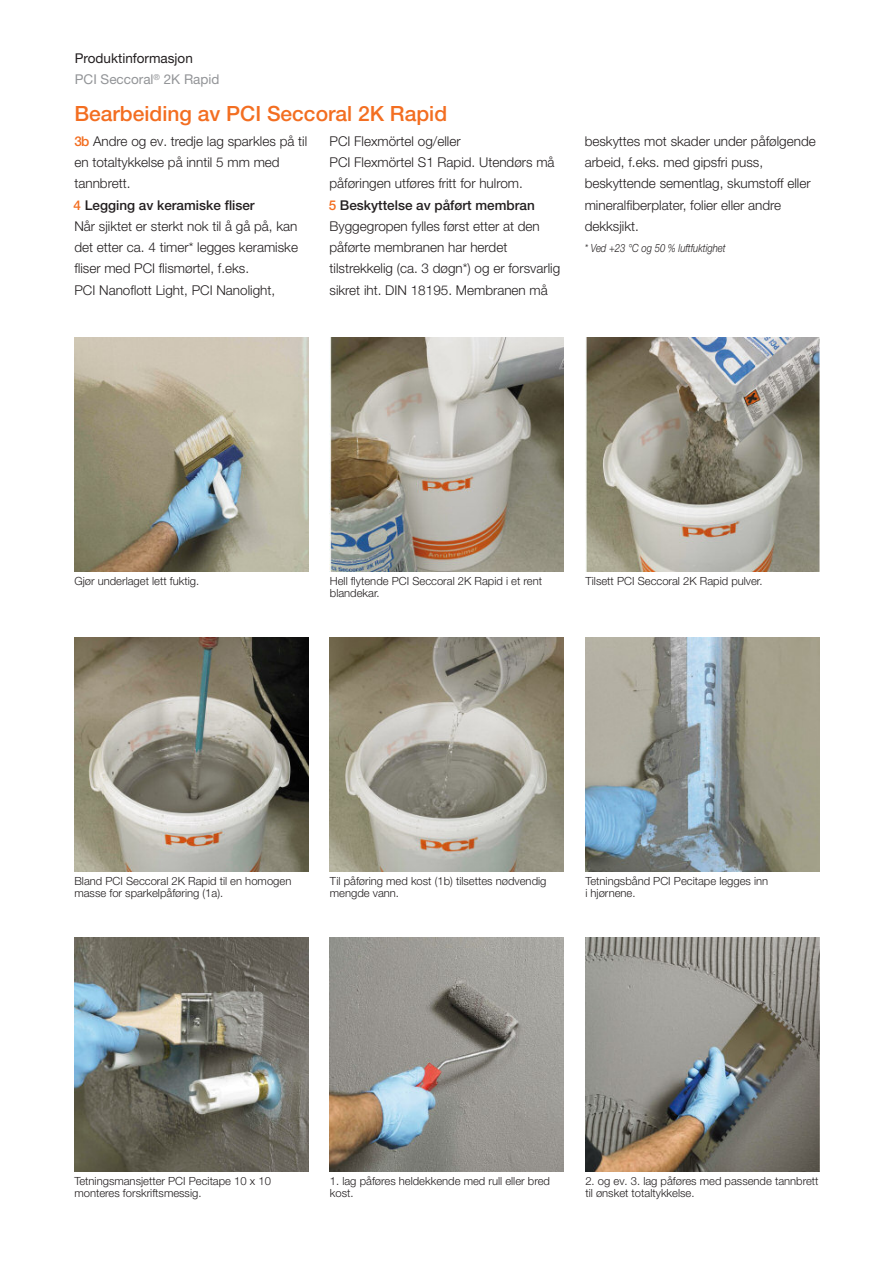
<style>
.page{position:relative;width:893px;height:1263px;background:#fff}
.page>*{position:absolute;margin:0;border:0;box-sizing:border-box;transform-origin:0 0}
.t1{font:500 21px "Helvetica Neue LT Pro";color:#f36e21}
.t2{font:300 13.5px/21.3px "Helvetica Neue LT Pro";color:#231f20}
.t3{font:13.5px/21.3px "Helvetica Neue LT Pro";color:#231f20}
.t4{font:300 11.25px/12px "Helvetica Neue LT Pro";color:#231f20}
.t5{font:italic 300 11.25px "Helvetica Neue LT Pro";color:#231f20;scale:.85 1}
.s1{color:#939598}
.s2{font-weight:500;color:#f36e21}
.s3{font-weight:500}
</style>
<div class="page">
<img style="left:74px;top:338px;width:234px;height:233px">
<img style="left:330px;top:338px;width:234px;height:233px">
<img style="left:585px;top:338px;width:234px;height:233px">
<img style="left:74px;top:638px;width:234px;height:233px">
<img style="left:330px;top:638px;width:234px;height:233px">
<img style="left:585px;top:638px;width:234px;height:233px">
<img style="left:74px;top:938px;width:234px;height:233px">
<img style="left:330px;top:938px;width:234px;height:233px">
<img style="left:585px;top:938px;width:234px;height:233px">
<p class="t3" style="left:75px;top:49px;width:146px">Produktinformasjon<br><span class="s1">PCI Seccoral</span><sup>®</sup> <span class="s1">2K Rapid</span></p>
<h1 class="t1" style="left:74px;top:106px;width:374px">Bearbeiding av PCI Seccoral 2K Rapid</h1>
<p class="t2" style="left:74px;top:132px;width:235px"><span class="s2">3b</span> Andre og ev. tredje lag sparkles på til en totaltykkelse på inntil 5 mm med tannbrett.<br><span class="s2">4</span> <span class="s3">Legging av keramiske fliser<br></span>Når sjiktet er sterkt nok til å gå på, kan det etter ca. 4 timer* legges keramiske fliser med PCI flismørtel, f.eks.<br>PCI Nanoflott Light, PCI Nanolight,</p>
<p class="t2" style="left:329px;top:132px;width:233px">PCI Flexmörtel og/eller<br>PCI Flexmörtel S1 Rapid. Utendørs må påføringen utføres fritt for hulrom.<br><span class="s2">5</span> <span class="s3">Beskyttelse av påført membran </span>Byggegropen fylles først etter at den påførte membranen har herdet tilstrekkelig (ca. 3 døgn*) og er forsvarlig sikret iht. DIN 18195. Membranen må</p>
<p class="t2" style="left:585px;top:132px;width:233px">beskyttes mot skader under påfølgende arbeid, f.eks. med gipsfri puss, beskyttende sementlag, skumstoff eller mineralfiberplater, folier eller andre dekksjikt.</p>
<p class="t5" style="left:585px;top:244px;width:167px">* Ved +23 °C og 50 % luftfuktighet</p>
<p class="t4" style="left:74px;top:576px;width:126px">Gjør underlaget lett fuktig.</p>
<p class="t4" style="left:330px;top:576px;width:214px">Hell flytende PCI Seccoral 2K Rapid i et rent blandekar.</p>
<p class="t4" style="left:585px;top:576px;width:179px">Tilsett PCI Seccoral 2K Rapid pulver.</p>
<p class="t4" style="left:74px;top:876px;width:218px">Bland PCI Seccoral 2K Rapid til en homogen masse for sparkelpåføring (1a).</p>
<p class="t4" style="left:330px;top:876px;width:218px">Til påføring med kost (1b) tilsettes nødvendig mengde vann.</p>
<p class="t4" style="left:585px;top:876px;width:184px">Tetningsbånd PCI Pecitape legges inn i hjørnene.</p>
<p class="t4" style="left:74px;top:1176px;width:198px">Tetningsmansjetter PCI Pecitape 10 x 10 monteres forskriftsmessig.</p>
<p class="t4" style="left:330px;top:1176px;width:222px">1. lag påføres heldekkende med rull eller bred kost.</p>
<p class="t4" style="left:585px;top:1176px;width:235px">2. og ev. 3. lag påføres med passende tannbrett til ønsket totaltykkelse.</p>
</div>
